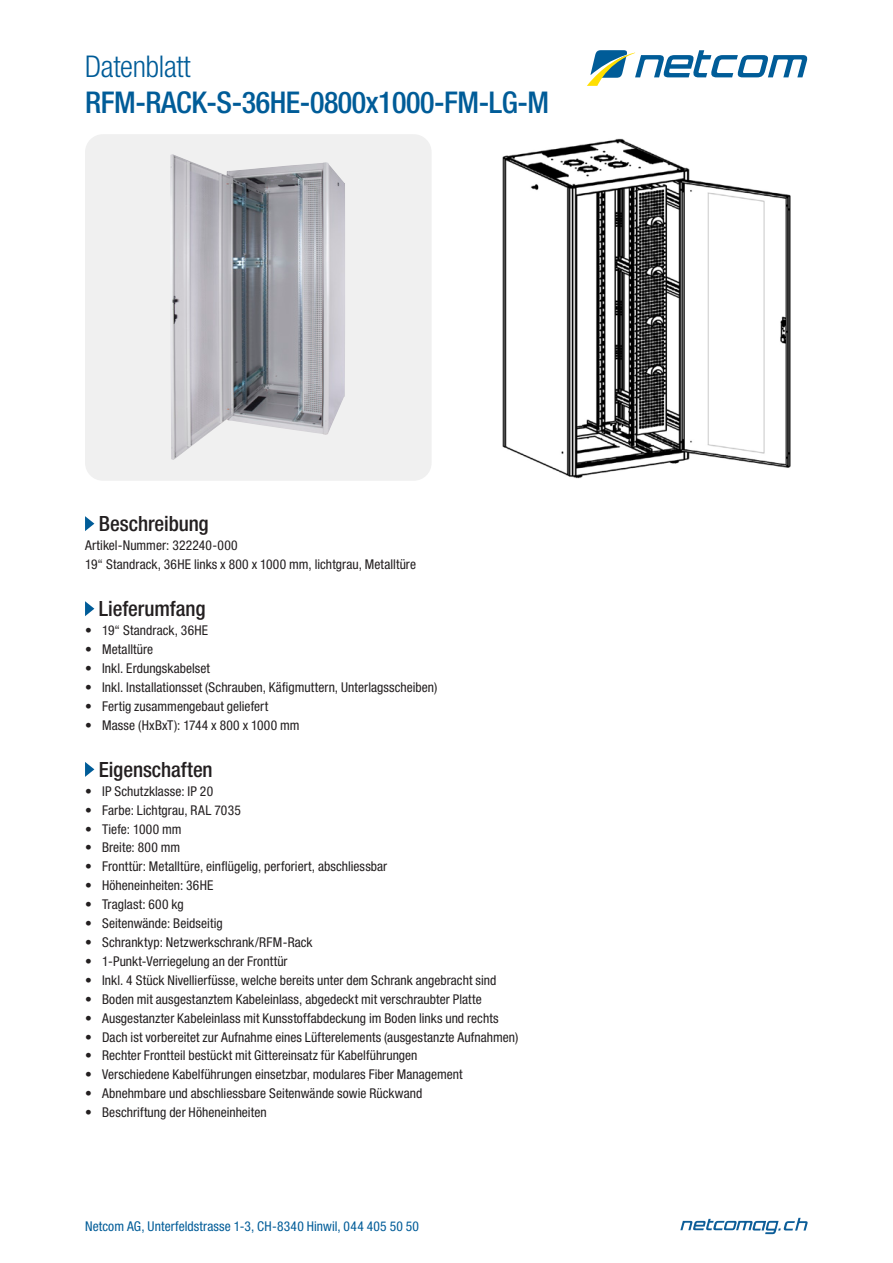
<style>
.page{position:relative;width:893px;height:1263px;background:#fff}
.page>*{position:absolute;margin:0;border:0;box-sizing:border-box;transform-origin:0 0}
.Übertitel_1{font:500 condensed 30px "Helvetica Neue LT Std";letter-spacing:-.015em;color:#005c98}
.Übertitel_1-2{font:300 condensed 30px "Helvetica Neue LT Std";letter-spacing:-.01em;color:#005c98}
.RZ_Flattersatz{font:500 condensed 21px "Helvetica Neue LT Std";letter-spacing:-.005em;color:#231f20}
.RZ_Flattersatz-2{font:condensed 13.5px "Helvetica Neue LT Std";letter-spacing:.005em;color:#231f20}
.RZ_Fliesstext{font:condensed 13.5px "Helvetica Neue LT Std";letter-spacing:.01em;color:#005c98}
</style>
<div class="page">
<svg style="left:587px;top:50px;width:221px;height:36px"></svg>
<div style="left:85px;top:134px;width:347px;height:347px;background:#f0f0f0;border-radius:18px"></div>
<svg style="left:680px;top:1218px;width:128px;height:16px"></svg>
<svg style="left:85px;top:516px;width:9px;height:15px"></svg>
<svg style="left:85px;top:601px;width:9px;height:15px"></svg>
<svg style="left:85px;top:762px;width:9px;height:15px"></svg>
<img style="left:170px;top:154px;width:175px;height:306px">
<img style="left:502px;top:138px;width:289px;height:341px">
<p class="Übertitel_1-2" style="left:85px;top:49px;width:107px">Datenblatt</p>
<p class="Übertitel_1" style="left:85px;top:84px;width:466px">RFM-RACK-S-36HE-0800x1000-FM-LG-M</p>
<p class="RZ_Flattersatz" style="left:99px;top:511px;width:111px">Beschreibung</p>
<p class="RZ_Flattersatz-2" style="left:85px;top:537px;width:154px">Artikel-Nummer: 322240-000</p>
<p class="RZ_Flattersatz-2" style="left:85px;top:556px;width:332px">19“ Standrack, 36HE links x 800 x 1000 mm, lichtgrau, Metalltüre</p>
<p class="RZ_Flattersatz" style="left:99px;top:596px;width:108px">Lieferumfang</p>
<p class="RZ_Flattersatz-2" style="left:85px;top:622px;width:125px">• 19“ Standrack, 36HE</p>
<p class="RZ_Flattersatz-2" style="left:85px;top:641px;width:70px">• Metalltüre</p>
<p class="RZ_Flattersatz-2" style="left:85px;top:660px;width:127px">• Inkl. Erdungskabelset</p>
<p class="RZ_Flattersatz-2" style="left:85px;top:679px;width:354px">• Inkl. Installationsset (Schrauben, Käfigmuttern, Unterlagsscheiben)</p>
<p class="RZ_Flattersatz-2" style="left:85px;top:698px;width:185px">• Fertig zusammengebaut geliefert</p>
<p class="RZ_Flattersatz-2" style="left:85px;top:717px;width:216px">• Masse (HxBxT): 1744 x 800 x 1000 mm</p>
<p class="RZ_Flattersatz" style="left:99px;top:757px;width:115px">Eigenschaften</p>
<p class="RZ_Flattersatz-2" style="left:85px;top:783px;width:130px">• IP Schutzklasse: IP 20</p>
<p class="RZ_Flattersatz-2" style="left:85px;top:802px;width:157px">• Farbe: Lichtgrau, RAL 7035</p>
<p class="RZ_Flattersatz-2" style="left:85px;top:821px;width:98px">• Tiefe: 1000 mm</p>
<p class="RZ_Flattersatz-2" style="left:85px;top:840px;width:97px">• Breite: 800 mm</p>
<p class="RZ_Flattersatz-2" style="left:85px;top:859px;width:304px">• Fronttür: Metalltüre, einflügelig, perforiert, abschliessbar</p>
<p class="RZ_Flattersatz-2" style="left:85px;top:878px;width:130px">• Höheneinheiten: 36HE</p>
<p class="RZ_Flattersatz-2" style="left:85px;top:896px;width:100px">• Traglast: 600 kg</p>
<p class="RZ_Flattersatz-2" style="left:85px;top:915px;width:139px">• Seitenwände: Beidseitig</p>
<p class="RZ_Flattersatz-2" style="left:85px;top:934px;width:229px">• Schranktyp: Netzwerkschrank/RFM-Rack</p>
<p class="RZ_Flattersatz-2" style="left:85px;top:953px;width:204px">• 1-Punkt-Verriegelung an der Fronttür</p>
<p class="RZ_Flattersatz-2" style="left:85px;top:972px;width:413px">• Inkl. 4 Stück Nivellierfüsse, welche bereits unter dem Schrank angebracht sind</p>
<p class="RZ_Flattersatz-2" style="left:85px;top:991px;width:398px">• Boden mit ausgestanztem Kabeleinlass, abgedeckt mit verschraubter Platte</p>
<p class="RZ_Flattersatz-2" style="left:85px;top:1010px;width:415px">• Ausgestanzter Kabeleinlass mit Kunsstoffabdeckung im Boden links und rechts</p>
<p class="RZ_Flattersatz-2" style="left:85px;top:1029px;width:435px">• Dach ist vorbereitet zur Aufnahme eines Lüfterelements (ausgestanzte Aufnahmen)</p>
<p class="RZ_Flattersatz-2" style="left:85px;top:1048px;width:334px">• Rechter Frontteil bestückt mit Gittereinsatz für Kabelführungen</p>
<p class="RZ_Flattersatz-2" style="left:85px;top:1067px;width:379px">• Verschiedene Kabelführungen einsetzbar, modulares Fiber Management</p>
<p class="RZ_Flattersatz-2" style="left:85px;top:1085px;width:339px">• Abnehmbare und abschliessbare Seitenwände sowie Rückwand</p>
<p class="RZ_Flattersatz-2" style="left:85px;top:1104px;width:183px">• Beschriftung der Höheneinheiten</p>
<p class="RZ_Fliesstext" style="left:85px;top:1218px;width:336px">Netcom AG, Unterfeldstrasse 1-3, CH-8340 Hinwil, 044 405 50 50</p>
</div>
